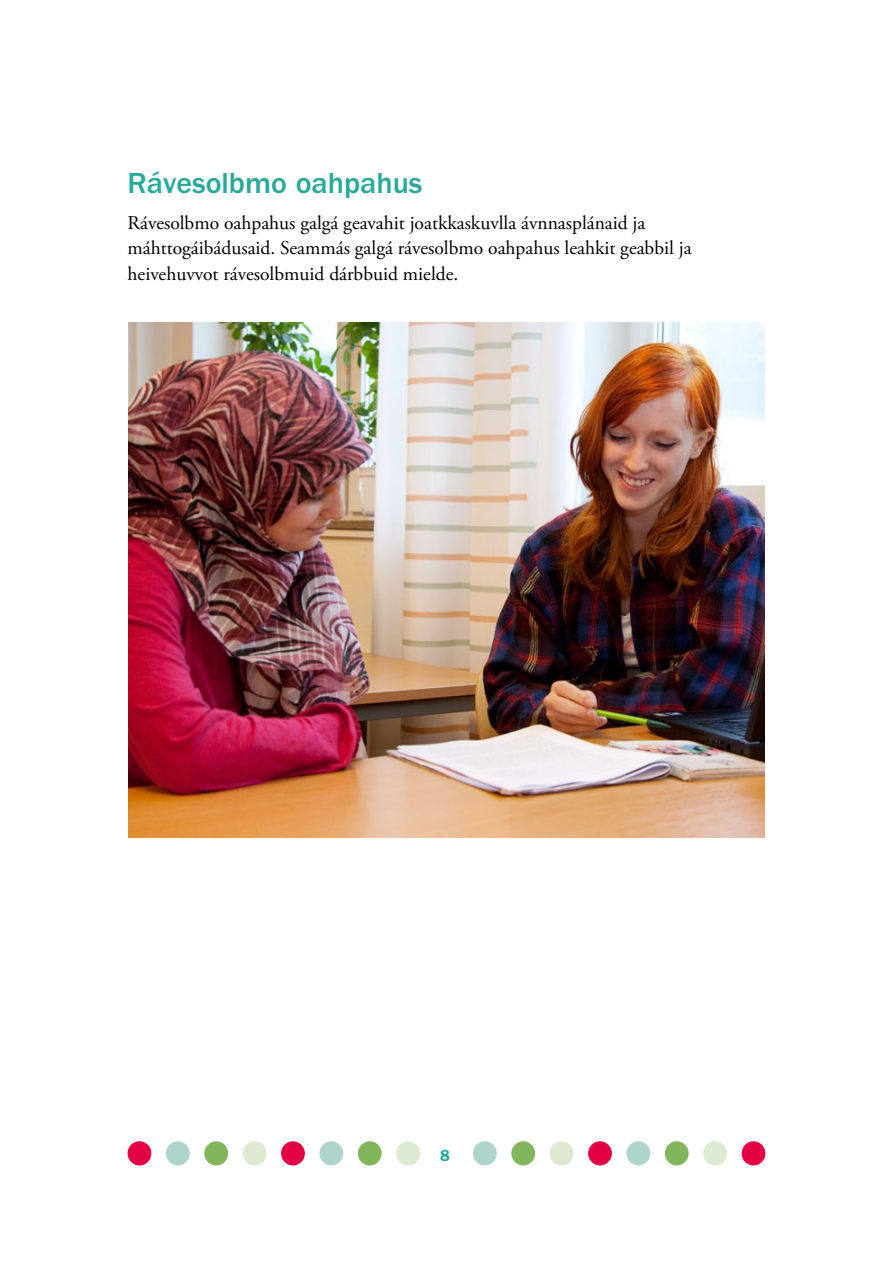
<style>
.page{position:relative;width:893px;height:1263px;background:#fff}
.page>*{position:absolute;margin:0;border:0;box-sizing:border-box;transform-origin:0 0}
.t1{font:500 30px "Franklin Gothic LT";color:#28a99a}
.t2{font:19.5px/25.5px "Adobe Garamond Pro";color:#000}
.t3{font:600 16.2px "Franklin Gothic LT";color:#28a99a}
</style>
<div class="page">
<div style="left:703px;top:1141px;width:24px;height:24px;background:#ddead1;border-radius:50%"></div>
<div style="left:742px;top:1141px;width:23px;height:24px;background:#e30043;border-radius:50%"></div>
<div style="left:665px;top:1141px;width:24px;height:24px;background:#81b65d;border-radius:50%"></div>
<div style="left:626px;top:1141px;width:24px;height:24px;background:#add5cc;border-radius:50%"></div>
<div style="left:358px;top:1141px;width:24px;height:24px;background:#81b65d;border-radius:50%"></div>
<div style="left:511px;top:1141px;width:24px;height:24px;background:#81b65d;border-radius:50%"></div>
<div style="left:204px;top:1141px;width:24px;height:24px;background:#81b65d;border-radius:50%"></div>
<div style="left:588px;top:1141px;width:24px;height:24px;background:#e30043;border-radius:50%"></div>
<div style="left:319px;top:1141px;width:24px;height:24px;background:#add5cc;border-radius:50%"></div>
<div style="left:166px;top:1141px;width:24px;height:24px;background:#add5cc;border-radius:50%"></div>
<div style="left:550px;top:1141px;width:23px;height:24px;background:#ddead1;border-radius:50%"></div>
<div style="left:281px;top:1141px;width:24px;height:24px;background:#e30043;border-radius:50%"></div>
<div style="left:128px;top:1141px;width:23px;height:24px;background:#e30043;border-radius:50%"></div>
<div style="left:473px;top:1141px;width:24px;height:24px;background:#add5cc;border-radius:50%"></div>
<div style="left:396px;top:1141px;width:24px;height:24px;background:#ddead1;border-radius:50%"></div>
<div style="left:243px;top:1141px;width:23px;height:24px;background:#ddead1;border-radius:50%"></div>
<img style="left:128px;top:323px;width:637px;height:514px">
<h1 class="t1" style="left:128px;top:166px;width:296px">Rávesolbmo oahpahus</h1>
<p class="t2" style="left:128px;top:210px;width:566px">Rávesolbmo oahpahus galgá geavahit joatkkaskuvlla ávnnasplánaid ja máhttogáibádusaid. Seammás galgá rávesolbmo oahpahus leahkit geabbil ja heivehuvvot rávesolbmuid dárbbuid mielde.</p>
<p class="t3" style="left:440px;top:1146px;width:11px">8</p>
</div>
